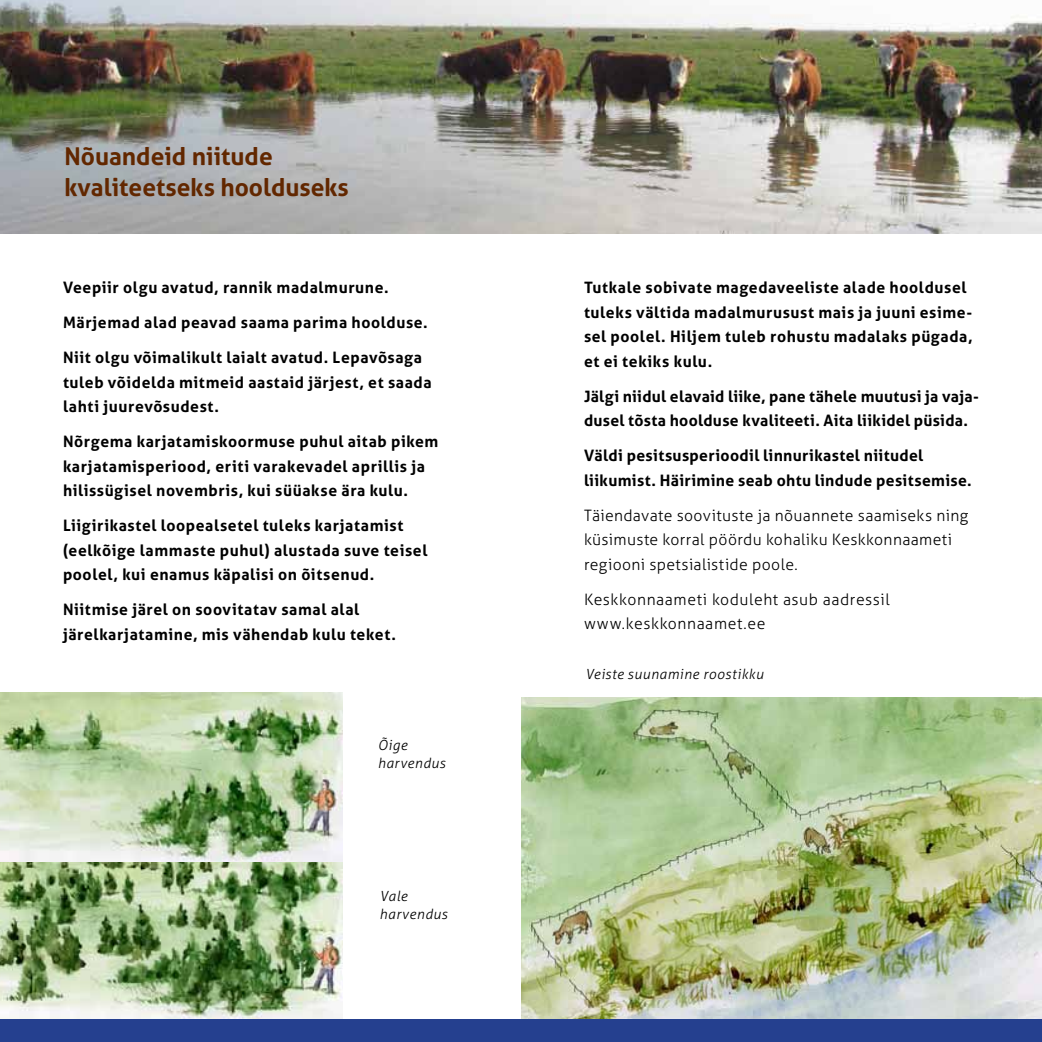
<style>
.page{position:relative;width:1042px;height:1042px;background:#fff}
.page>*{position:absolute;margin:0;border:0;box-sizing:border-box;transform-origin:0 0}
.t1{font:700 24.5px/31.5px "Aller";color:#622700}
.t2{font:700 15.75px/24.5px "Aller";letter-spacing:.035em;color:#000}
.t3{font:300 15.75px/24.5px "Aller";letter-spacing:.025em;color:#000}
.t4{font:italic 300 14px/17.5px "Aller";letter-spacing:.04em;color:#000}
</style>
<div class="page">
<img style="left:0;top:0;width:1042px;height:233px">
<img style="left:521px;top:697px;width:521px;height:322px">
<img style="left:0;top:692px;width:342px;height:327px">
<div style="left:0;top:1019px;width:1042px;height:23px;background:#25408f"></div>
<h1 class="t1" style="left:64px;top:140px;width:286px">Nõuandeid niitude kvaliteetseks hoolduseks</h1>
<p class="t2" style="left:63px;top:275px;width:327px">Veepiir olgu avatud, rannik madalmurune.</p>
<p class="t2" style="left:63px;top:310px;width:366px">Märjemad alad peavad saama parima hoolduse.</p>
<p class="t2" style="left:63px;top:345px;width:370px">Niit olgu võimalikult laialt avatud. Lepavõsaga tuleb võidelda mitmeid aastaid järjest, et saada lahti juurevõsudest.</p>
<p class="t2" style="left:63px;top:429px;width:377px">Nõrgema karjatamiskoormuse puhul aitab pikem karjatamisperiood, eriti varakevadel aprillis ja hilissügisel novembris, kui süüakse ära kulu.</p>
<p class="t2" style="left:63px;top:513px;width:366px">Liigirikastel loopealsetel tuleks karjatamist (eelkõige lammaste puhul) alustada suve teisel poolel, kui enamus käpalisi on õitsenud.</p>
<p class="t2" style="left:63px;top:597px;width:334px">Niitmise järel on soovitatav samal alal järelkarjatamine, mis vähendab kulu teket.</p>
<p class="t4" style="left:378px;top:736px;width:69px">Õige harvendus</p>
<p class="t4" style="left:379px;top:887px;width:69px">Vale harvendus</p>
<p class="t2" style="left:584px;top:275px;width:390px">Tutkale sobivate magedaveeliste alade hooldusel tuleks vältida madalmurusust mais ja juuni esime&shy;sel poolel. Hiljem tuleb rohustu madalaks pügada, et ei tekiks kulu.</p>
<p class="t2" style="left:584px;top:384px;width:395px">Jälgi niidul elavaid liike, pane tähele muutusi ja vaja&shy;dusel tõsta hoolduse kvaliteeti. Aita liikidel püsida.</p>
<p class="t2" style="left:584px;top:443px;width:389px">Väldi pesitsusperioodil linnurikastel niitudel liikumist. Häirimine seab ohtu lindude pesitsemise.</p>
<p class="t3" style="left:584px;top:503px;width:386px">Täiendavate soovituste ja nõuannete saamiseks ning küsimuste korral pöördu kohaliku Keskkonnaameti regiooni spetsialistide poole.</p>
<p class="t3" style="left:584px;top:587px;width:307px">Keskkonnaameti koduleht asub aadressil www.keskkonnaamet.ee</p>
<p class="t4" style="left:585px;top:665px;width:180px">Veiste suunamine roostikku</p>
</div>
